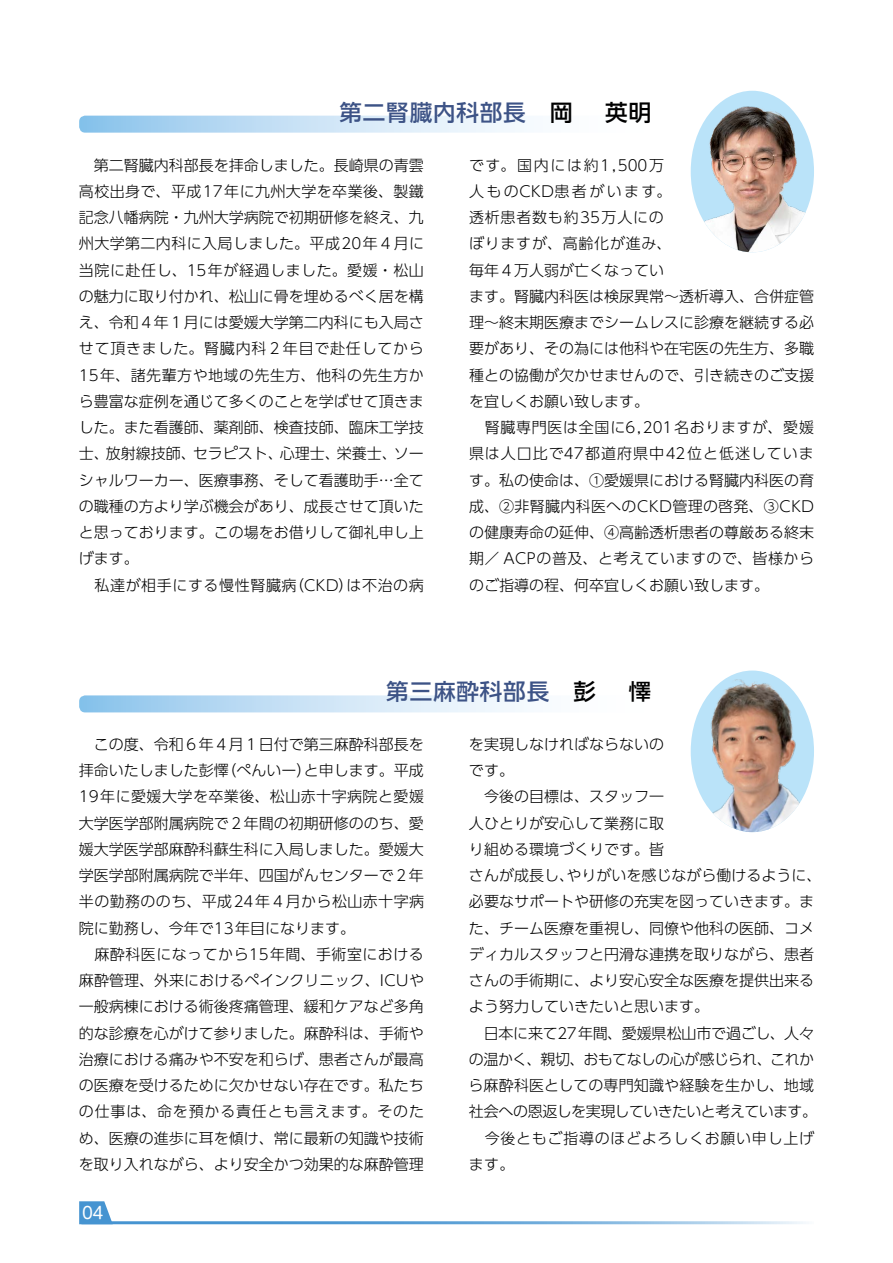
<style>
.page{position:relative;width:893px;height:1263px;background:#fff}
.page>*{position:absolute;margin:0;border:0;box-sizing:border-box;transform-origin:0 0}
.t1{font:500 22.5px "UD Shin Go Pro";letter-spacing:.04em;color:#3d5386}
.t2{font:16.5px "UD Shin M Go Pro";color:#fff}
.t3{font:300 15px/26.2px "UD Shin Go Pro";color:#000}
.s1{color:#000}
</style>
<div class="page">
<img style="left:691px;top:670px;width:123px;height:162px">
<svg style="left:79px;top:695px;width:448px;height:17px;background:#c7e1f5"></svg>
<img style="left:691px;top:91px;width:123px;height:161px">
<svg style="left:79px;top:116px;width:448px;height:17px;background:#c6e1f5"></svg>
<svg style="left:79px;top:1201px;width:33px;height:23px"></svg>
<hr style="left:81px;top:1221px;width:733px;height:3px;background:#4694d1">
<h1 class="t1" style="left:339px;top:94px;width:313px">第二腎臓内科部長 <span class="s1">岡　 英明</span></h1>
<p class="t3" style="left:79px;top:151px;width:347px">　第二腎臓内科部長を拝命しました。長崎県の青雲高校出身で、平成17年に九州大学を卒業後、製鐵記念八幡病院・九州大学病院で初期研修を終え、九州大学第二内科に入局しました。平成20年４月に当院に赴任し、15年が経過しました。愛媛・松山の魅力に取り付かれ、松山に骨を埋めるべく居を構え、令和４年１月には愛媛大学第二内科にも入局させて頂きました。腎臓内科２年目で赴任してから<br>15年、諸先輩方や地域の先生方、他科の先生方から豊富な症例を通じて多くのことを学ばせて頂きました。また看護師、薬剤師、検査技師、臨床工学技士、放射線技師、セラピスト、心理士、栄養士、ソーシャルワーカー、医療事務、そして看護助手…全ての職種の方より学ぶ機会があり、成長させて頂いたと思っております。この場をお借りして御礼申し上げます。<br>　私達が相手にする慢性腎臓病（CKD）は不治の病</p>
<p class="t3" style="left:469px;top:151px;width:347px">です。国内には約1,500万<br>人ものCKD患者がいます。<br>透析患者数も約35万人にの<br>ぼりますが、高齢化が進み、<br>毎年４万人弱が亡くなってい<br>ます。腎臓内科医は検尿異常～透析導入、合併症管理～終末期医療までシームレスに診療を継続する必要があり、その為には他科や在宅医の先生方、多職種との協働が欠かせませんので、引き続きのご支援を宜しくお願い致します。<br>　腎臓専門医は全国に6,201名おりますが、愛媛県は人口比で47都道府県中42位と低迷しています。私の使命は、①愛媛県における腎臓内科医の育成、②非腎臓内科医へのCKD管理の啓発、③CKDの健康寿命の延伸、④高齢透析患者の尊厳ある終末期／ ACPの普及、と考えていますので、皆様からのご指導の程、何卒宜しくお願い致します。</p>
<h1 class="t1" style="left:386px;top:673px;width:266px">第三麻酔科部長 <span class="s1">彭　 懌</span></h1>
<p class="t3" style="left:79px;top:730px;width:347px">　この度、令和６年４月１日付で第三麻酔科部長を拝命いたしました彭懌（ぺんいー）と申します。平成<br>19年に愛媛大学を卒業後、松山赤十字病院と愛媛大学医学部附属病院で２年間の初期研修ののち、愛媛大学医学部麻酔科蘇生科に入局しました。愛媛大学医学部附属病院で半年、四国がんセンターで２年半の勤務ののち、平成24年４月から松山赤十字病院に勤務し、今年で13年目になります。<br>　麻酔科医になってから15年間、手術室における麻酔管理、外来におけるペインクリニック、ICUや一般病棟における術後疼痛管理、緩和ケアなど多角的な診療を心がけて参りました。麻酔科は、手術や治療における痛みや不安を和らげ、患者さんが最高の医療を受けるために欠かせない存在です。私たちの仕事は、命を預かる責任とも言えます。そのため、医療の進歩に耳を傾け、常に最新の知識や技術を取り入れながら、より安全かつ効果的な麻酔管理</p>
<p class="t3" style="left:468px;top:730px;width:355px">を実現しなければならないの<br>です。<br>　今後の目標は、スタッフ一<br>人ひとりが安心して業務に取<br>り組める環境づくりです。皆<br>さんが成長し、やりがいを感じながら働けるように、必要なサポートや研修の充実を図っていきます。また、チーム医療を重視し、同僚や他科の医師、コメディカルスタッフと円滑な連携を取りながら、患者さんの手術期に、より安心安全な医療を提供出来るよう努力していきたいと思います。<br>　日本に来て27年間、愛媛県松山市で過ごし、人々の温かく、親切、おもてなしの心が感じられ、これから麻酔科医としての専門知識や経験を生かし、地域社会への恩返しを実現していきたいと考えています。　今後ともご指導のほどよろしくお願い申し上げます。</p>
<p class="t2" style="left:82px;top:1199px;width:23px">04</p>
</div>
